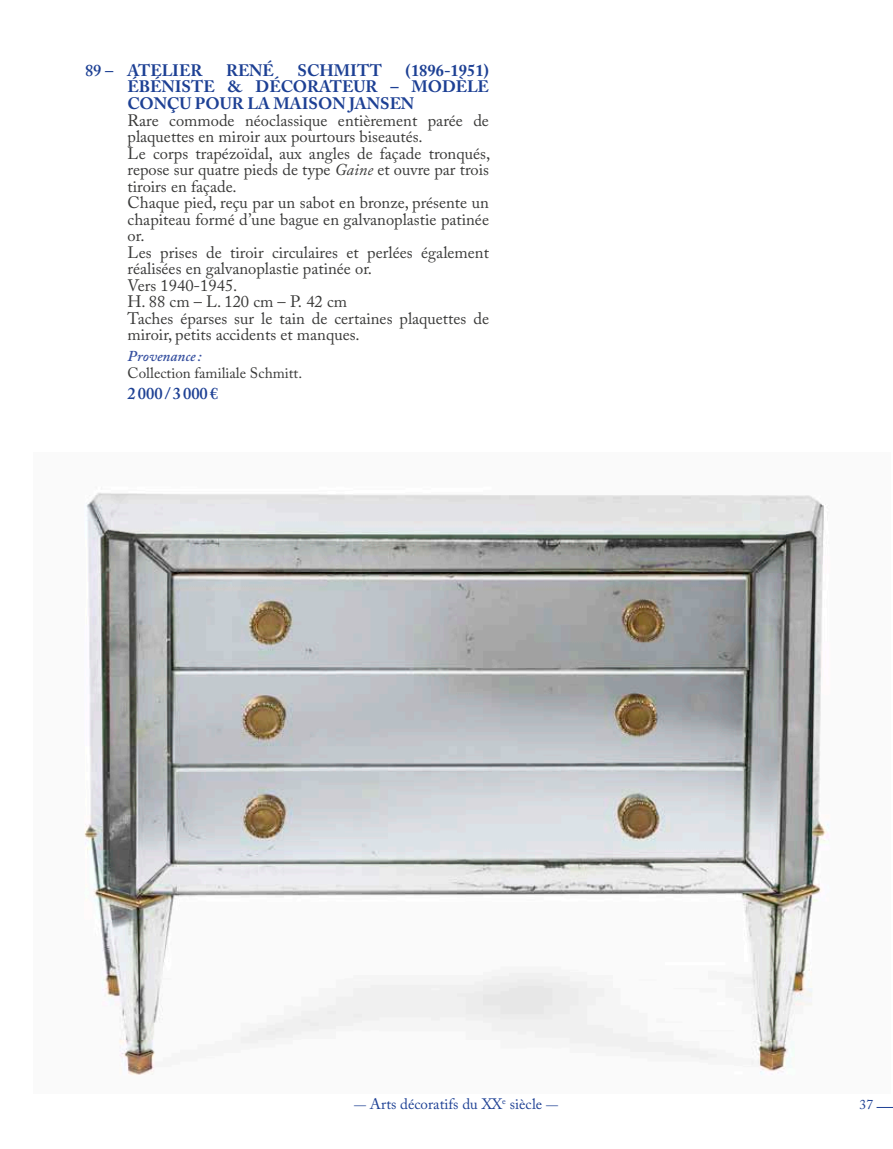
<style>
.page{position:relative;width:893px;height:1149px;background:#fff}
.page>*{position:absolute;margin:0;border:0;box-sizing:border-box;transform-origin:0 0}
.t1{font:16.5px/16.5px "Adobe Caslon Pro";color:#393938}
.t2{font:700 16.5px/16.5px "Adobe Caslon Pro";color:#1d4094;text-align:justify}
.t3{font:600 16.5px "Adobe Caslon Pro";color:#1d4094}
.t4{font:15px "Adobe Caslon Pro";color:#1d4094}
.t5{font:15px "Adobe Caslon Pro";color:#393938}
.t6{font:italic 600 15px "Adobe Caslon Pro";color:#354f9f}
.t7{font:13.5px "Adobe Caslon Pro";color:#1d4094}
.s1{font-weight:600}
.s2{font-style:italic}
.s3{font-size:12px}
</style>
<div class="page">
<img style="left:84px;top:493px;width:745px;height:582px">
<p class="t2" style="left:85px;top:62px;width:119px"><span class="s1">89 –</span> ATELIER</p>
<p class="t2" style="left:226px;top:62px;width:50px">RENÉ</p>
<p class="t2" style="left:298px;top:62px;width:86px">SCHMITT</p>
<p class="t2" style="left:128px;top:62px;width:363px;text-indent:278px">(1896-1951)<br>ÉBÉNISTE &amp; DÉCORATEUR – MODÈLE CONÇU POUR LA MAISON JANSEN</p>
<p class="t1" style="left:128px;top:111px;width:364px">Rare commode néoclassique entièrement parée de plaquettes en miroir aux pourtours biseautés.<br>Le corps trapézoïdal, aux angles de façade tronqués, repose sur quatre pieds de type <span class="s2">Gaine</span> et ouvre par trois tiroirs en façade.<br>Chaque pied, reçu par un sabot en bronze, présente un chapiteau formé d’une bague en galvanoplastie patinée or.<br>Les prises de tiroir circulaires et perlées également réalisées en galvanoplastie patinée or.<br>Vers 1940-1945.<br>H. 88 cm – L. 120 cm – P. 42 cm<br>Taches éparses sur le tain de certaines plaquettes de miroir, petits accidents et manques.</p>
<p class="t6" style="left:128px;top:347px;width:75px">Provenance:</p>
<p class="t5" style="left:128px;top:363px;width:176px">Collection familiale Schmitt.</p>
<p class="t3" style="left:128px;top:383px;width:92px">2000/3000€</p>
<p class="t4" style="left:354px;top:1094px;width:206px"><span class="s3">—</span> Arts décoratifs du XX<sup>e</sup> siècle <span class="s3">—</span></p>
<p class="t7" style="left:860px;top:1095px;width:15px">37</p>
</div>
